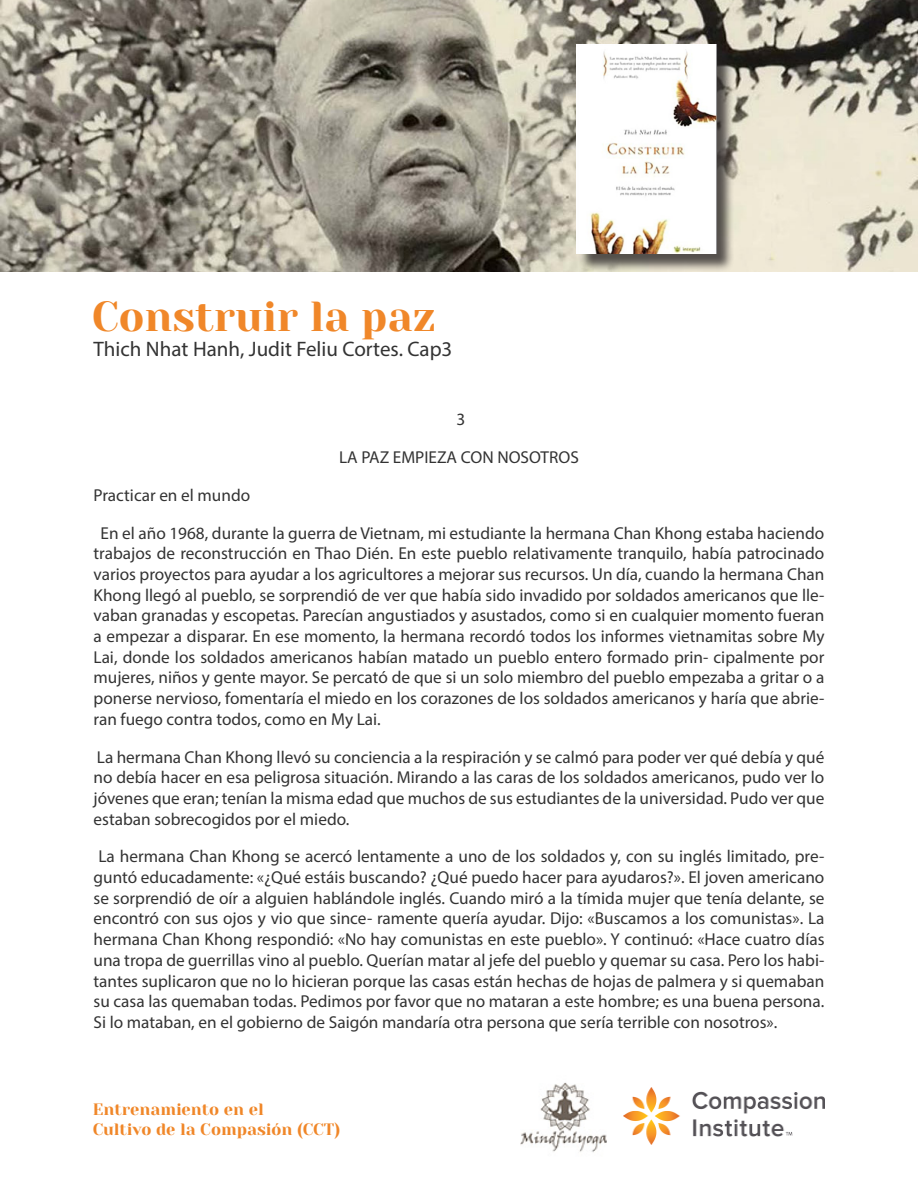
<style>
.page{position:relative;width:918px;height:1188px;background:#fff}
.page>*{position:absolute;margin:0;border:0;box-sizing:border-box;transform-origin:0 0}
.Titulares{font:42px "Yeseva One";color:#f08729}
.Bajada{font:21px "Myriad Pro";color:#333}
.Cuerpo{font:17.25px/20.7px "Myriad Pro";color:#333;text-align:justify}
.t1{font:16.5px/19.8px "Yeseva One";color:#f08729}
</style>
<div class="page">
<img style="left:623px;top:1088px;width:202px;height:57px">
<img style="left:520px;top:1082px;width:87px;height:70px">
<img style="left:0;top:0;width:918px;height:271px">
<div style="left:579px;top:47px;width:156px;height:226px;background:#231f20;opacity:.75"></div>
<img style="left:576px;top:45px;width:140px;height:209px">
<p class="Titulares" style="left:92px;top:292px;width:345px">Construir la paz</p>
<p class="Bajada" style="left:94px;top:336px;width:360px">Thich Nhat Hanh, Judit Feliu Cortes. Cap3</p>
<p class="Cuerpo" style="left:456px;top:409px;width:10px">3</p>
<p class="Cuerpo" style="left:339px;top:447px;width:241px">LA PAZ EMPIEZA CON NOSOTROS</p>
<p class="Cuerpo" style="left:94px;top:484px;width:158px">Practicar en el mundo</p>
<p class="Cuerpo" style="left:94px;top:522px;width:732px;text-indent:7px">En el año 1968, durante la guerra de Vietnam, mi estudiante la hermana Chan Khong estaba haciendo trabajos de reconstrucción en Thao Dién. En este pueblo relativamente tranquilo, había patrocinado varios proyectos para ayudar a los agricultores a mejorar sus recursos. Un día, cuando la hermana Chan Khong llegó al pueblo, se sorprendió de ver que había sido invadido por soldados americanos que lle&shy;vaban granadas y escopetas. Parecían angustiados y asustados, como si en cualquier momento fueran a empezar a disparar. En ese momento, la hermana recordó todos los informes vietnamitas sobre My Lai, donde los soldados americanos habían matado un pueblo entero formado prin- cipalmente por mujeres, niños y gente mayor. Se percató de que si un solo miembro del pueblo empezaba a gritar o a ponerse nervioso, fomentaría el miedo en los corazones de los soldados americanos y haría que abrie&shy;ran fuego contra todos, como en My Lai.</p>
<p class="Cuerpo" style="left:94px;top:746px;width:732px">La hermana Chan Khong llevó su conciencia a la respiración y se calmó para poder ver qué debía y qué no debía hacer en esa peligrosa situación. Mirando a las caras de los soldados americanos, pudo ver lo jóvenes que eran; tenían la misma edad que muchos de sus estudiantes de la universidad. Pudo ver que estaban sobrecogidos por el miedo.</p>
<p class="Cuerpo" style="left:94px;top:846px;width:733px">La hermana Chan Khong se acercó lentamente a uno de los soldados y, con su inglés limitado, pre&shy;guntó educadamente: «¿Qué estáis buscando? ¿Qué puedo hacer para ayudaros?». El joven americano se sorprendió de oír a alguien hablándole inglés. Cuando miró a la tímida mujer que tenía delante, se encontró con sus ojos y vio que since- ramente quería ayudar. Dijo: «Buscamos a los comunistas». La hermana Chan Khong respondió: «No hay comunistas en este pueblo». Y continuó: «Hace cuatro días una tropa de guerrillas vino al pueblo. Querían matar al jefe del pueblo y quemar su casa. Pero los habi&shy;tantes suplicaron que no lo hicieran porque las casas están hechas de hojas de palmera y si quemaban su casa las quemaban todas. Pedimos por favor que no mataran a este hombre; es una buena persona.<br>Si lo mataban, en el gobierno de Saigón mandaría otra persona que sería terrible con nosotros».</p>
<p class="t1" style="left:93px;top:1100px;width:249px">Entrenamiento en el<br>Cultivo de la Compasión (CCT)</p>
</div>
